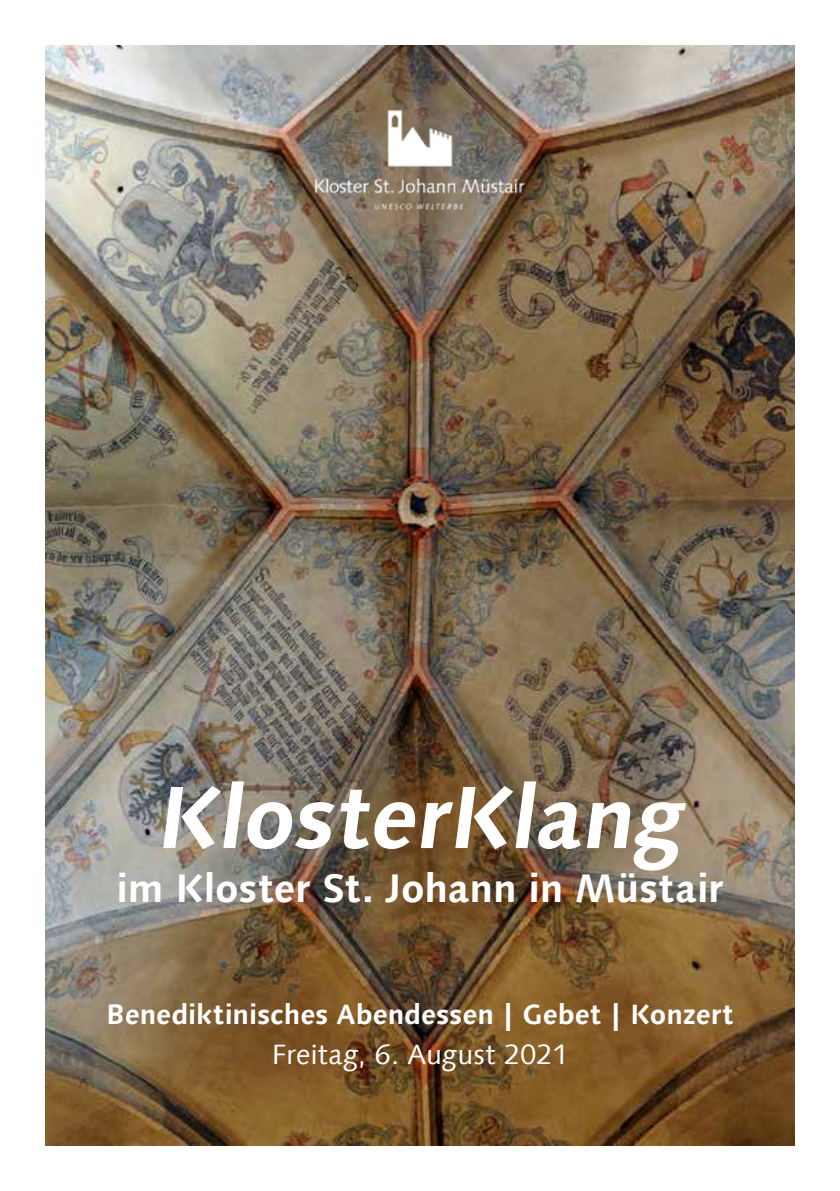
<style>
.page{position:relative;width:840px;height:1191px;background:#fff}
.page>*{position:absolute;margin:0;border:0;box-sizing:border-box;transform-origin:0 0}
.t1{font:700 88px "Linotype Syntax Com";color:#fff}
.t2{font:700 40px "Linotype Syntax Com";letter-spacing:-.005em;color:#fff}
.t3{font:700 28px "Linotype Syntax Com";letter-spacing:-.005em;color:#fff}
.t4{font:28px "Linotype Syntax Com";letter-spacing:-.005em;color:#fff}
</style>
<div class="page">
<img style="left:45px;top:45px;width:749px;height:1100px">
<img style="left:285px;top:81px;width:269px;height:158px">
<h1 class="t1" style="left:154px;top:761px;width:543px">KlosterKlang</h1>
<h2 class="t2" style="left:116px;top:862px;width:608px">im Kloster St. Johann in Müstair</h2>
<p class="t3" style="left:106px;top:997px;width:629px">Benediktinisches Abendessen | Gebet | Konzert</p>
<p class="t4" style="left:271px;top:1036px;width:298px">Freitag, 6. August 2021</p>
</div>
